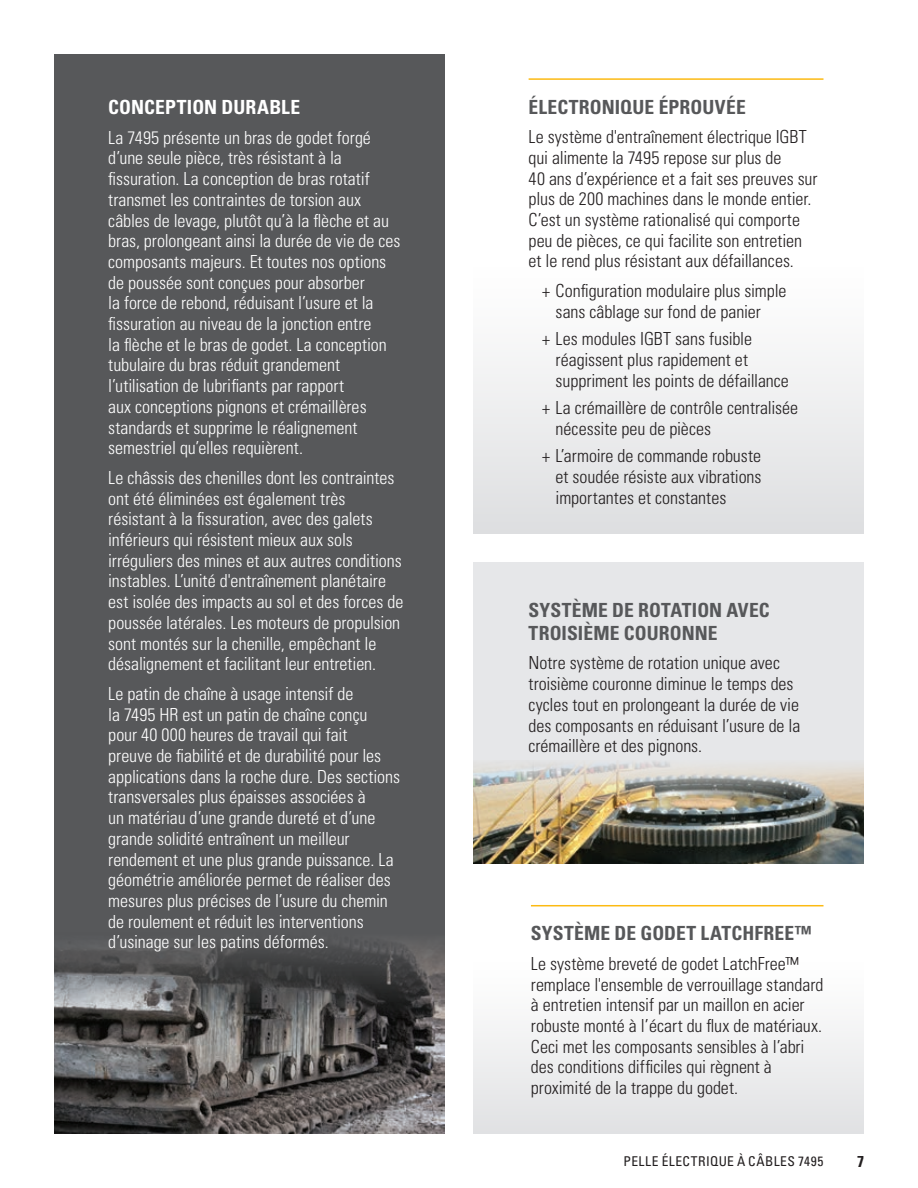
<style>
.page{position:relative;width:918px;height:1188px;background:#fff}
.page>*{position:absolute;margin:0;border:0;box-sizing:border-box;transform-origin:0 0}
.Heading_1{font:700 condensed 19.5px/22.5px "Univers LT Std";letter-spacing:.005em;color:#57585a}
.Heading_1-2{font:700 condensed 19.5px "Univers LT Std";letter-spacing:.005em;color:#fff}
.Copy{font:300 condensed 18px/20.7px "Univers LT Std";color:#fff}
.Copy-2{font:300 condensed 18px/20.7px "Univers LT Std";color:#231f20}
.t1{font:700 condensed 15.75px "Univers LT Std";color:#231f20}
.t2{font:condensed 13.5px "Univers LT Std";letter-spacing:.035em;color:#231f20}
</style>
<div class="page">
<div style="left:473px;top:962px;width:391px;height:172px;background:linear-gradient(to bottom,#fff,#e1e2e3)"></div>
<div style="left:473px;top:267px;width:391px;height:267px;background:linear-gradient(to bottom,#fff,#dedfe0)"></div>
<div style="left:54px;top:54px;width:391px;height:1080px;background:#57585a"></div>
<img style="left:54px;top:941px;width:391px;height:193px">
<div style="left:473px;top:562px;width:391px;height:301px;background:#e6e7e9"></div>
<hr style="left:531px;top:905px;width:293px;height:1px;background:#fcba13">
<hr style="left:529px;top:78px;width:294px;height:2px;background:#fcba13">
<img style="left:473px;top:761px;width:391px;height:102px">
<p class="Heading_1-2" style="left:108px;top:95px;width:193px">CONCEPTION DURABLE</p>
<p class="Copy" style="left:108px;top:127px;width:294px">La 7495 présente un bras de godet forgé d’une seule pièce, très résistant à la fissuration. La conception de bras rotatif transmet les contraintes de torsion aux câbles de levage, plutôt qu’à la flèche et au bras, prolongeant ainsi la durée de vie de ces composants majeurs. Et toutes nos options de poussée sont conçues pour absorber<br>la force de rebond, réduisant l’usure et la fissuration au niveau de la jonction entre<br>la flèche et le bras de godet. La conception tubulaire du bras réduit grandement l’utilisation de lubrifiants par rapport<br>aux conceptions pignons et crémaillères standards et supprime le réalignement semestriel qu’elles requièrent.</p>
<p class="Copy" style="left:108px;top:467px;width:297px">Le châssis des chenilles dont les contraintes ont été éliminées est également très résistant à la fissuration, avec des galets inférieurs qui résistent mieux aux sols irréguliers des mines et aux autres conditions instables. L’unité d'entraînement planétaire est isolée des impacts au sol et des forces de poussée latérales. Les moteurs de propulsion sont montés sur la chenille, empêchant le désalignement et facilitant leur entretien.</p>
<p class="Copy" style="left:108px;top:683px;width:293px">Le patin de chaîne à usage intensif de<br>la 7495 HR est un patin de chaîne conçu pour 40 000 heures de travail qui fait<br>preuve de fiabilité et de durabilité pour les applications dans la roche dure. Des sections transversales plus épaisses associées à<br>un matériau d’une grande dureté et d’une grande solidité entraînent un meilleur rendement et une plus grande puissance. La géométrie améliorée permet de réaliser des mesures plus précises de l’usure du chemin de roulement et réduit les interventions d’usinage sur les patins déformés.</p>
<p class="Heading_1" style="left:529px;top:95px;width:219px">ÉLECTRONIQUE ÉPROUVÉE</p>
<p class="Copy-2" style="left:529px;top:127px;width:290px">Le système d'entraînement électrique IGBT qui alimente la 7495 repose sur plus de<br>40 ans d’expérience et a fait ses preuves sur plus de 200 machines dans le monde entier.<br>C’est un système rationalisé qui comporte peu de pièces, ce qui facilite son entretien et le rend plus résistant aux défaillances.</p>
<p class="Copy-2" style="left:556px;top:281px;width:232px;text-indent:-14px">+ Configuration modulaire plus simple sans câblage sur fond de panier</p>
<p class="Copy-2" style="left:556px;top:329px;width:235px;text-indent:-14px">+ Les modules IGBT sans fusible réagissent plus rapidement et suppriment les points de défaillance</p>
<p class="Copy-2" style="left:556px;top:398px;width:244px;text-indent:-14px">+ La crémaillère de contrôle centralisée nécessite peu de pièces</p>
<p class="Copy-2" style="left:556px;top:446px;width:207px;text-align:justify;text-indent:-14px">+ L’armoire de commande robuste et soudée résiste aux vibrations importantes et constantes</p>
<p class="Heading_1" style="left:529px;top:599px;width:243px">SYSTÈME DE ROTATION AVEC<br>TROISIÈME COURONNE</p>
<p class="Copy-2" style="left:529px;top:653px;width:273px">Notre système de rotation unique avec troisième couronne diminue le temps des cycles tout en prolongeant la durée de vie des composants en réduisant l’usure de la crémaillère et des pignons.</p>
<p class="Heading_1" style="left:531px;top:922px;width:282px">SYSTÈME DE GODET LATCHFREE™</p>
<p class="Copy-2" style="left:531px;top:953px;width:294px">Le système breveté de godet LatchFree™ remplace l'ensemble de verrouillage standard à entretien intensif par un maillon en acier robuste monté à l’écart du flux de matériaux.<br>Ceci met les composants sensibles à l’abri des conditions difficiles qui règnent à proximité de la trappe du godet.</p>
<p class="t2" style="left:624px;top:1153px;width:201px">PELLE ÉLECTRIQUE À CÂBLES 7495</p>
<p class="t1" style="left:857px;top:1151px;width:8px">7</p>
</div>
